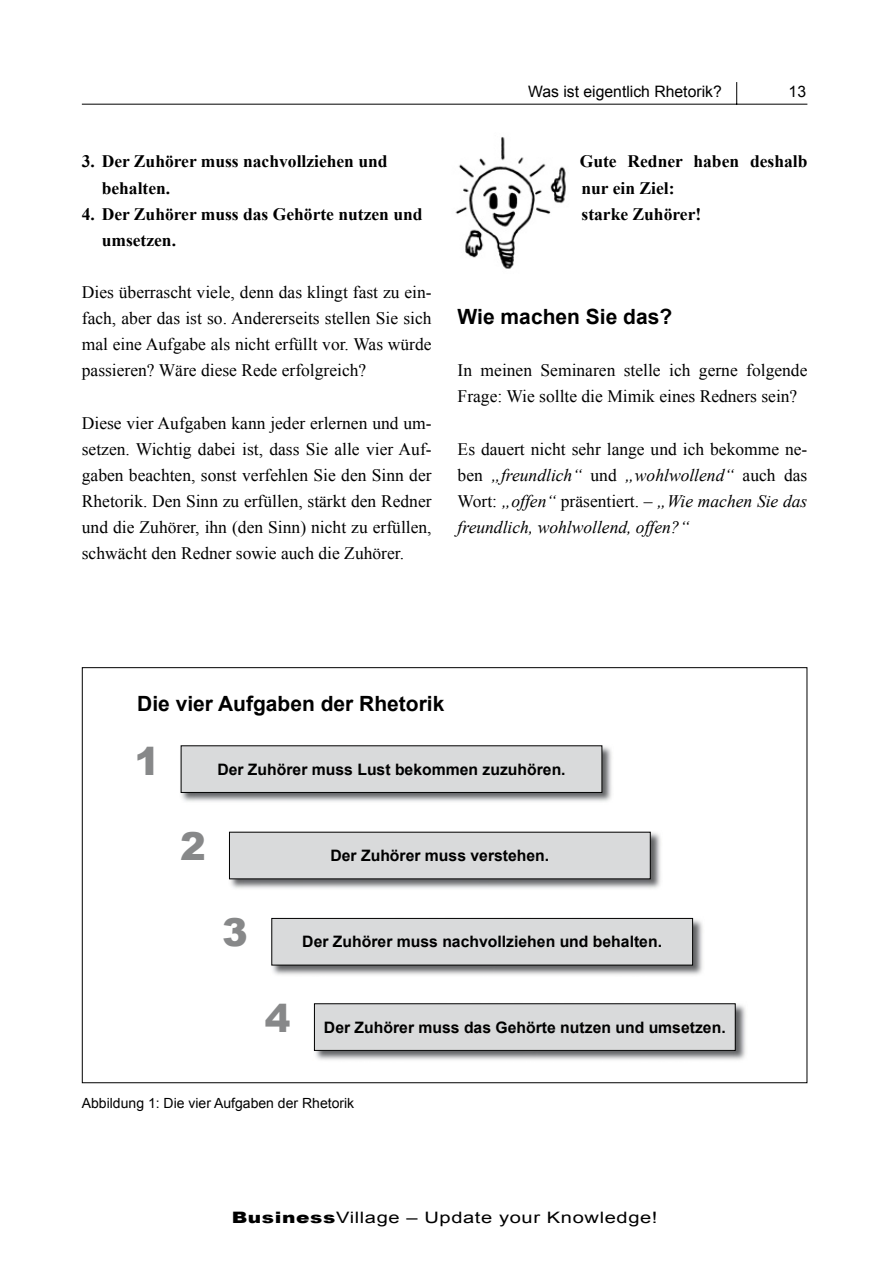
<style>
.page{position:relative;width:893px;height:1265px;background:#fff}
.page>*{position:absolute;margin:0;border:0;box-sizing:border-box;transform-origin:0 0}
.t1{font:900 38.5px "Arial";color:#878889}
.t2{font:700 21px "Arial";color:#000}
.t3{font:17.5px/26.1px "Times New Roman";color:#000;text-align:justify}
.t4{font:italic 17.5px/26.1px "Times New Roman";color:#000;text-align:justify}
.t5{font:700 17.5px/26.1px "Times New Roman";color:#000}
.t6{font:700 15.75px "Arial";color:#000}
.t7{font:15.75px "Arial";letter-spacing:.03em;color:#000;scale:1.28 1}
.t8{font:15.75px "Arial";letter-spacing:.01em;color:#000}
.t9{font:14px "Arial";color:#000}
.s1{font-style:normal}
.s2{font-weight:900}
</style>
<div class="page">
<hr style="left:82px;top:104px;width:725px;height:1px;background:#000">
<svg style="left:736px;top:82px;width:1px;height:22px"></svg>
<img style="left:455px;top:137px;width:111px;height:132px">
<img style="left:180px;top:745px;width:432px;height:57px">
<div style="left:181px;top:746px;width:421px;height:46px;background:#d9dadb"></div>
<div style="left:181px;top:745px;width:421px;height:48px;border:1px solid #000"></div>
<img style="left:229px;top:831px;width:432px;height:58px">
<div style="left:229px;top:832px;width:421px;height:47px;background:#d9dadb"></div>
<img style="left:271px;top:917px;width:432px;height:58px">
<div style="left:272px;top:918px;width:421px;height:47px;background:#d9dadb"></div>
<div style="left:271px;top:918px;width:422px;height:48px;border:1px solid #000"></div>
<img style="left:313px;top:1003px;width:433px;height:57px">
<div style="left:314px;top:1004px;width:421px;height:46px;background:#d9dadb"></div>
<div style="left:314px;top:1003px;width:422px;height:48px;border:1px solid #000"></div>
<p class="t5" style="left:102px;top:149px;width:287px;text-indent:-20px">3. Der Zuhörer muss nachvollziehen und behalten.</p>
<p class="t5" style="left:102px;top:201px;width:322px;text-indent:-20px">4. Der Zuhörer muss das Gehörte nutzen und umsetzen.</p>
<p class="t3" style="left:82px;top:279px;width:351px">Dies überrascht viele, denn das klingt fast zu ein&shy;fach, aber das ist so. Andererseits stellen Sie sich mal eine Aufgabe als nicht erfüllt vor. Was würde passieren? Wäre diese Rede erfolgreich?</p>
<p class="t3" style="left:82px;top:410px;width:351px">Diese vier Aufgaben kann jeder erlernen und um&shy;setzen. Wichtig dabei ist, dass Sie alle vier Auf&shy;gaben beachten, sonst verfehlen Sie den Sinn der Rhetorik. Den Sinn zu erfüllen, stärkt den Redner und die Zuhörer, ihn (den Sinn) nicht zu erfüllen, schwächt den Redner sowie auch die Zuhörer.</p>
<p class="t8" style="left:528px;top:82px;width:195px">Was ist eigentlich Rhetorik?</p>
<p class="t8" style="left:789px;top:82px;width:19px">13</p>
<p class="t5" style="left:580px;top:149px;width:229px">Gute Redner haben deshalb nur ein Ziel:<br>starke Zuhörer!</p>
<p class="t2" style="left:458px;top:305px;width:216px">Wie machen Sie das?</p>
<p class="t3" style="left:458px;top:357px;width:351px">In meinen Seminaren stelle ich gerne folgende<br>Frage: Wie sollte die Mimik eines Redners sein?</p>
<p class="t4" style="left:458px;top:436px;width:351px"><span class="s1">Es dauert nicht sehr lange und ich bekomme ne&shy;ben</span> „freundlich“ <span class="s1">und</span> „wohlwollend“ <span class="s1">auch das Wort:</span> „offen“ <span class="s1">präsentiert. –</span> „Wie machen Sie das freundlich, wohlwollend, offen?“</p>
<p class="t2" style="left:137px;top:692px;width:309px">Die vier Aufgaben der Rhetorik</p>
<h1 class="t1" style="left:135px;top:732px;width:27px">1</h1>
<p class="t6" style="left:217px;top:761px;width:350px">Der Zuhörer muss Lust bekommen zuzuhören.</p>
<h1 class="t1" style="left:180px;top:818px;width:27px">2</h1>
<p class="t6" style="left:330px;top:847px;width:220px">Der Zuhörer muss verstehen.</p>
<h1 class="t1" style="left:222px;top:904px;width:27px">3</h1>
<p class="t6" style="left:302px;top:933px;width:361px">Der Zuhörer muss nachvollziehen und behalten.</p>
<h1 class="t1" style="left:265px;top:989px;width:27px">4</h1>
<p class="t6" style="left:324px;top:1019px;width:403px">Der Zuhörer muss das Gehörte nutzen und umsetzen.</p>
<p class="t9" style="left:82px;top:1096px;width:274px">Abbildung 1: Die vier Aufgaben der Rhetorik</p>
<p class="t7" style="left:232px;top:1208px;width:334px"><span class="s2">Business</span>Village – Update your Knowledge!</p>
</div>
